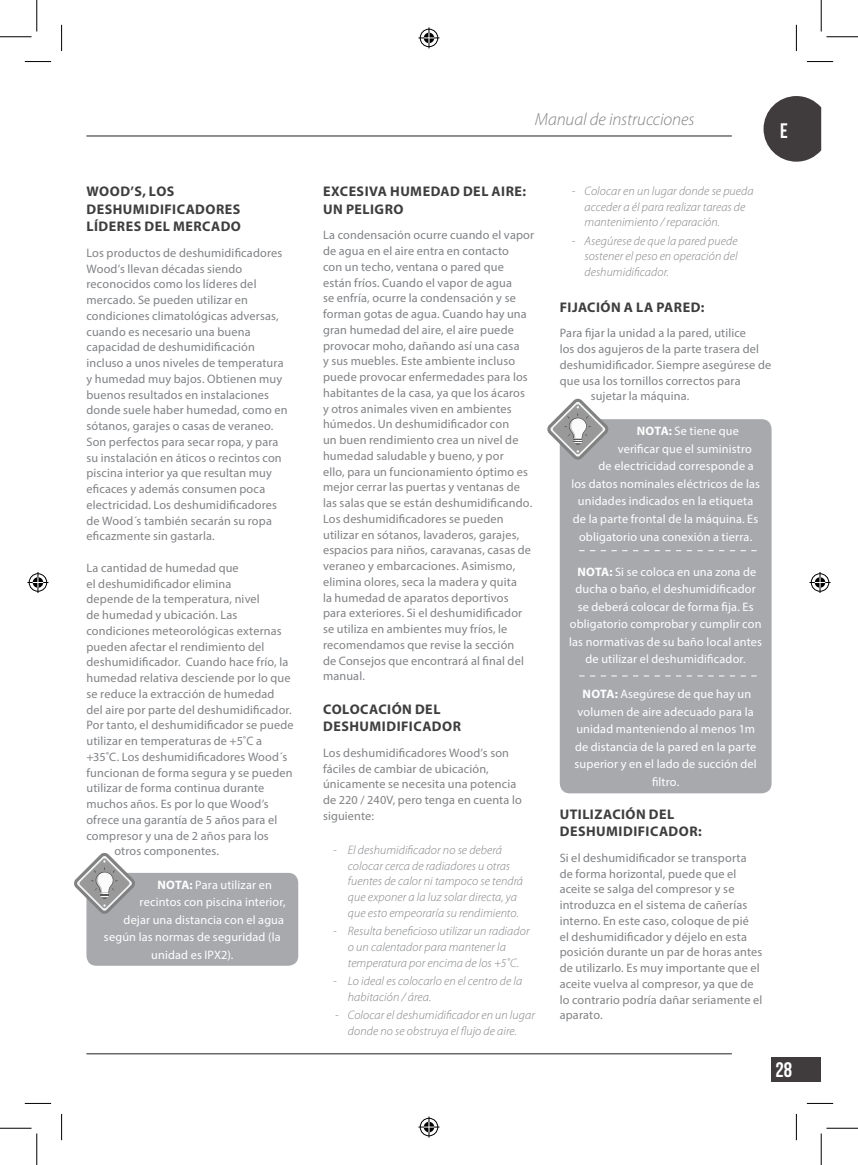
<style>
.page{position:relative;width:858px;height:1165px;background:#fff}
.page>*{position:absolute;margin:0;border:0;box-sizing:border-box;transform-origin:0 0}
.t1{font:21px "Bebas Neue";color:#fff}
.t2{font:italic 300 17.5px "Myriad Pro";letter-spacing:-.005em;color:#808285}
.t3{font:700 14px/17.5px "Myriad Pro";letter-spacing:.035em;color:#3e3e3f}
.t4{font:12.25px/15.8px "Myriad Pro";letter-spacing:.015em;color:#808285}
.t5{font:12.25px "Myriad Pro";letter-spacing:.01em;color:#fff}
.t6{font:italic 300 12.25px/15.8px "Myriad Pro";letter-spacing:.005em;color:#808285}
.t7{font:700 12.25px "Myriad Pro";color:#fff}
.s1{font-weight:700}
</style>
<div class="page">
<div style="left:771px;top:1057px;width:50px;height:25px;background:#403b3c"></div>
<svg style="left:763px;top:96px;width:58px;height:66px"></svg>
<hr style="left:86px;top:136px;width:645px;height:1px;background:#231f20">
<hr style="left:86px;top:1053px;width:645px;height:1px;background:#231f20">
<div style="left:559px;top:419px;width:212px;height:374px;background:#a8a9ad;border-radius:10px"></div>
<svg style="left:547px;top:398px;width:61px;height:62px"></svg>
<div style="left:86px;top:873px;width:212px;height:93px;background:#a8a9ad;border-radius:10px"></div>
<svg style="left:74px;top:853px;width:61px;height:61px"></svg>
<svg style="left:579px;top:550px;width:177px;height:1px"></svg>
<svg style="left:579px;top:675px;width:177px;height:1px"></svg>
<svg style="left:25px;top:61px;width:26px;height:1px"></svg>
<svg style="left:806px;top:61px;width:26px;height:1px"></svg>
<svg style="left:25px;top:1103px;width:26px;height:1px"></svg>
<svg style="left:806px;top:1103px;width:26px;height:1px"></svg>
<svg style="left:61px;top:25px;width:1px;height:26px"></svg>
<svg style="left:61px;top:1114px;width:1px;height:26px"></svg>
<svg style="left:795px;top:25px;width:1px;height:26px"></svg>
<svg style="left:795px;top:1114px;width:1px;height:26px"></svg>
<hr style="left:0;top:36px;width:32px;height:1px;background:#000">
<hr style="left:826px;top:36px;width:31px;height:1px;background:#000">
<hr style="left:0;top:1128px;width:32px;height:1px;background:#000">
<hr style="left:826px;top:1128px;width:31px;height:1px;background:#000">
<hr style="left:36px;top:0;width:1px;height:32px;background:#000">
<hr style="left:36px;top:1133px;width:1px;height:32px;background:#000">
<hr style="left:820px;top:0;width:1px;height:32px;background:#000">
<hr style="left:820px;top:1133px;width:1px;height:32px;background:#000">
<svg style="left:418px;top:27px;width:21px;height:21px"></svg>
<svg style="left:418px;top:1116px;width:21px;height:21px"></svg>
<svg style="left:27px;top:572px;width:21px;height:21px"></svg>
<svg style="left:809px;top:572px;width:21px;height:21px"></svg>
<p class="t3" style="left:86px;top:182px;width:156px">WOOD’S, LOS<br>DESHUMIDIFICADORES<br>LÍDERES DEL MERCADO</p>
<p class="t4" style="left:86px;top:245px;width:203px">Los productos de deshumidificadores Wood’s llevan décadas siendo reconocidos como los líderes del mercado. Se pueden utilizar en condiciones climatológicas adversas, cuando es necesario una buena capacidad de deshumidificación incluso a unos niveles de temperatura y humedad muy bajos. Obtienen muy buenos resultados en instalaciones donde suele haber humedad, como en sótanos, garajes o casas de veraneo.<br>Son perfectos para secar ropa, y para su instalación en áticos o recintos con piscina interior ya que resultan muy eficaces y además consumen poca electricidad. Los deshumidificadores de Wood´s también secarán su ropa eficazmente sin gastarla.</p>
<p class="t4" style="left:86px;top:560px;width:154px">La cantidad de humedad que</p>
<p class="t4" style="left:86px;top:575px;width:146px">el deshumidificador elimina</p>
<p class="t4" style="left:86px;top:591px;width:175px">depende de la temperatura, nivel</p>
<p class="t4" style="left:86px;top:607px;width:152px">de humedad y ubicación. Las</p>
<p class="t4" style="left:86px;top:623px;width:197px">condiciones meteorológicas externas</p>
<p class="t4" style="left:86px;top:638px;width:179px">pueden afectar el rendimiento del</p>
<p class="t4" style="left:86px;top:654px;width:203px">deshumidificador. Cuando hace frío, la</p>
<p class="t4" style="left:86px;top:670px;width:205px">humedad relativa desciende por lo que</p>
<p class="t4" style="left:86px;top:686px;width:189px">se reduce la extracción de humedad</p>
<p class="t4" style="left:86px;top:701px;width:207px">del aire por parte del deshumidificador.</p>
<p class="t4" style="left:86px;top:717px;width:209px">Por tanto, el deshumidificador se puede</p>
<p class="t4" style="left:86px;top:733px;width:177px">utilizar en temperaturas de +5˚C a</p>
<p class="t4" style="left:86px;top:749px;width:202px">+35˚C. Los deshumidificadores Wood´s</p>
<p class="t4" style="left:86px;top:764px;width:207px">funcionan de forma segura y se pueden</p>
<p class="t4" style="left:86px;top:780px;width:179px">utilizar de forma continua durante</p>
<p class="t4" style="left:86px;top:796px;width:184px">muchos años. Es por lo que Wood’s</p>
<p class="t4" style="left:86px;top:812px;width:192px">ofrece una garantía de 5 años para el</p>
<p class="t4" style="left:86px;top:827px;width:184px">compresor y una de 2 años para los</p>
<p class="t4" style="left:114px;top:843px;width:106px">otros componentes.</p>
<p class="t7" style="left:157px;top:876px;width:9px">NOTA</p>
<p class="t5" style="left:189px;top:877px;width:84px"><span class="s1">:</span> Para utilizar en</p>
<p class="t5" style="left:139px;top:894px;width:147px">recintos con piscina interior,</p>
<p class="t5" style="left:124px;top:912px;width:162px">dejar una distancia con el agua</p>
<p class="t5" style="left:104px;top:929px;width:178px">según las normas de seguridad (la</p>
<p class="t5" style="left:151px;top:947px;width:84px">unidad es IPX2).</p>
<h2 class="t2" style="left:534px;top:108px;width:161px">Manual de instrucciones</h2>
<h1 class="t1" style="left:780px;top:119px;width:9px">E</h1>
<p class="t3" style="left:323px;top:182px;width:204px">EXCESIVA HUMEDAD DEL AIRE:<br>UN PELIGRO</p>
<p class="t4" style="left:323px;top:227px;width:212px">La condensación ocurre cuando el vapor de agua en el aire entra en contacto<br>con un techo, ventana o pared que están fríos. Cuando el vapor de agua<br>se enfría, ocurre la condensación y se forman gotas de agua. Cuando hay una gran humedad del aire, el aire puede provocar moho, dañando así una casa<br>y sus muebles. Este ambiente incluso puede provocar enfermedades para los habitantes de la casa, ya que los ácaros<br>y otros animales viven en ambientes húmedos. Un deshumidificador con<br>un buen rendimiento crea un nivel de humedad saludable y bueno, y por<br>ello, para un funcionamiento óptimo es mejor cerrar las puertas y ventanas de las salas que se están deshumidificando.<br>Los deshumidificadores se pueden utilizar en sótanos, lavaderos, garajes, espacios para niños, caravanas, casas de veraneo y embarcaciones. Asimismo, elimina olores, seca la madera y quita<br>la humedad de aparatos deportivos para exteriores. Si el deshumidificador se utiliza en ambientes muy fríos, le recomendamos que revise la sección<br>de Consejos que encontrará al final del manual.</p>
<p class="t3" style="left:323px;top:700px;width:139px">COLOCACIÓN DEL<br>DESHUMIDIFICADOR</p>
<p class="t4" style="left:323px;top:744px;width:200px">Los deshumidificadores Wood’s son fáciles de cambiar de ubicación, únicamente se necesita una potencia de 220 / 240V, pero tenga en cuenta lo siguiente:</p>
<p class="t6" style="left:348px;top:842px;width:177px;text-indent:-15px">- El deshumidificador no se deberá colocar cerca de radiadores u otras fuentes de calor ni tampoco se tendrá que exponer a la luz solar directa, ya que esto empeoraría su rendimiento.</p>
<p class="t6" style="left:348px;top:923px;width:183px;text-indent:-15px">- Resulta beneficioso utilizar un radiador o un calentador para mantener la temperatura por encima de los +5˚C.</p>
<p class="t6" style="left:348px;top:973px;width:176px;text-indent:-15px">- Lo ideal es colocarlo en el centro de la habitación / área.</p>
<p class="t6" style="left:335px;top:1007px;width:201px;text-align:center">- Colocar el deshumidificador en un lugar donde no se obstruya el flujo de aire.</p>
<p class="t6" style="left:584px;top:183px;width:170px;text-indent:-13px">- Colocar en un lugar donde se pueda acceder a él para realizar tareas de mantenimiento / reparación.</p>
<p class="t6" style="left:584px;top:232px;width:155px;text-align:justify;text-indent:-13px">- Asegúrese de que la pared puede sostener el peso en operación del deshumidificador.</p>
<p class="t3" style="left:559px;top:298px;width:146px">FIJACIÓN A LA PARED:</p>
<p class="t4" style="left:559px;top:325px;width:188px">Para fijar la unidad a la pared, utilice</p>
<p class="t4" style="left:559px;top:341px;width:201px">los dos agujeros de la parte trasera del</p>
<p class="t4" style="left:559px;top:357px;width:213px">deshumidificador. Siempre asegúrese de</p>
<p class="t4" style="left:559px;top:372px;width:182px">que usa los tornillos correctos para</p>
<p class="t4" style="left:590px;top:388px;width:100px">sujetar la máquina.</p>
<p class="t7" style="left:636px;top:423px;width:9px">NOTA</p>
<p class="t5" style="left:668px;top:424px;width:71px"><span class="s1">:</span> Se tiene que</p>
<p class="t5" style="left:617px;top:441px;width:136px">verificar que el suministro</p>
<p class="t5" style="left:598px;top:459px;width:157px">de electricidad corresponde a</p>
<p class="t5" style="left:571px;top:476px;width:190px">los datos nominales eléctricos de las</p>
<p class="t5" style="left:577px;top:494px;width:177px">unidades indicados en la etiqueta</p>
<p class="t5" style="left:572px;top:511px;width:187px">de la parte frontal de la máquina. Es</p>
<p class="t5" style="left:579px;top:529px;width:175px">obligatorio una conexión a tierra.</p>
<p class="t7" style="left:577px;top:563px;width:9px">NOTA</p>
<p class="t5" style="left:609px;top:564px;width:148px"><span class="s1">:</span> Si se coloca en una zona de</p>
<p class="t5" style="left:575px;top:581px;width:182px">ducha o baño, el deshumidificador</p>
<p class="t5" style="left:577px;top:599px;width:177px">se deberá colocar de forma fija. Es</p>
<p class="t5" style="left:569px;top:616px;width:193px">obligatorio comprobar y cumplir con</p>
<p class="t5" style="left:569px;top:634px;width:194px">las normativas de su baño local antes</p>
<p class="t5" style="left:585px;top:651px;width:162px">de utilizar el deshumidificador.</p>
<p class="t7" style="left:582px;top:686px;width:9px">NOTA</p>
<p class="t5" style="left:614px;top:686px;width:138px"><span class="s1">:</span> Asegúrese de que hay un</p>
<p class="t5" style="left:577px;top:704px;width:178px">volumen de aire adecuado para la</p>
<p class="t5" style="left:576px;top:721px;width:180px">unidad manteniendo al menos 1m</p>
<p class="t5" style="left:575px;top:739px;width:183px">de distancia de la pared en la parte</p>
<p class="t5" style="left:574px;top:756px;width:183px">superior y en el lado de succión del</p>
<p class="t5" style="left:652px;top:774px;width:29px">filtro.</p>
<p class="t3" style="left:559px;top:805px;width:143px">UTILIZACIÓN DEL<br>DESHUMIDIFICADOR:</p>
<p class="t4" style="left:559px;top:850px;width:204px">Si el deshumidificador se transporta de forma horizontal, puede que el aceite se salga del compresor y se introduzca en el sistema de cañerías interno. En este caso, coloque de pié<br>el deshumidificador y déjelo en esta posición durante un par de horas antes de utilizarlo. Es muy importante que el aceite vuelva al compresor, ya que de lo contrario podría dañar seriamente el aparato.</p>
<h1 class="t1" style="left:775px;top:1058px;width:18px">28</h1>
</div>
